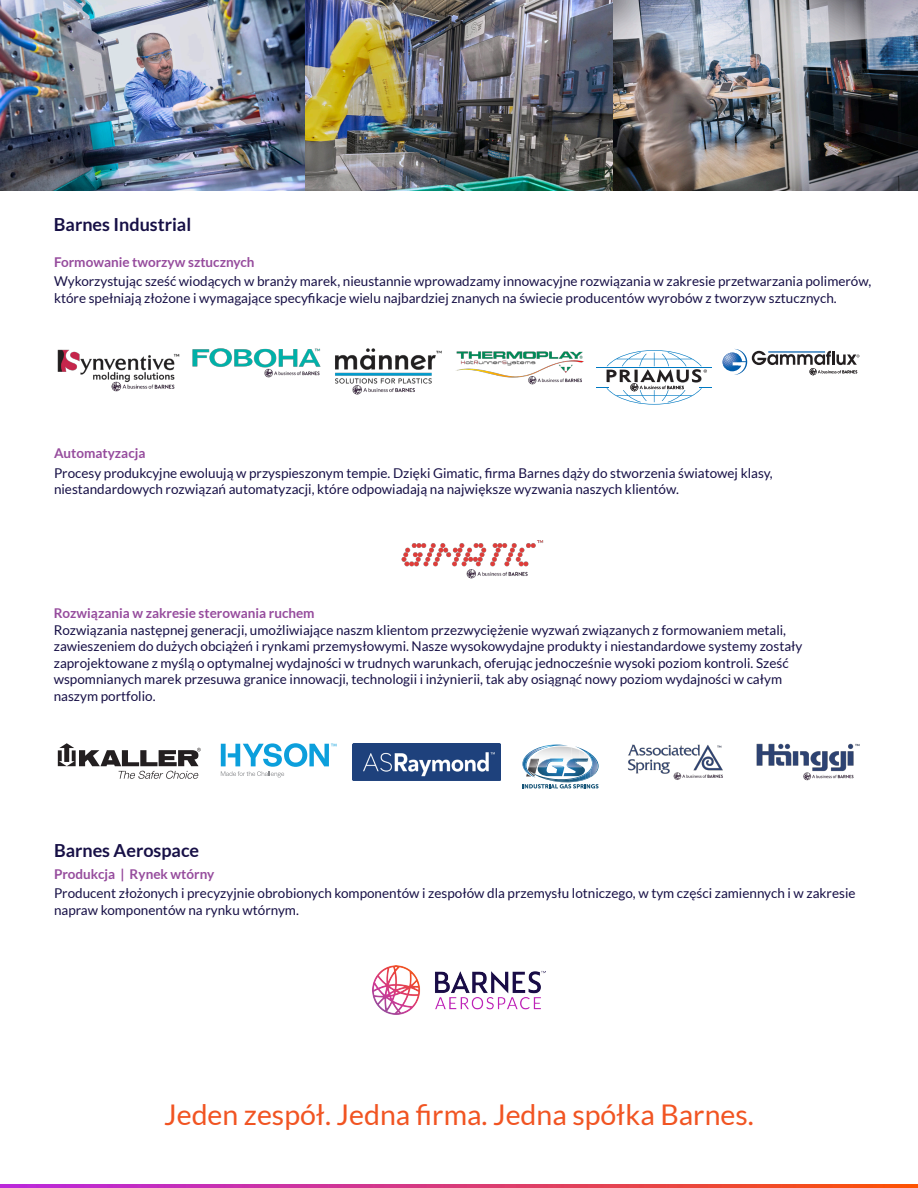
<style>
.page{position:relative;width:918px;height:1188px;background:#fff}
.page>*{position:absolute;margin:0;border:0;box-sizing:border-box;transform-origin:0 0}
.t1{font:28.5px "Lato";color:#f15422}
.t2{font:700 18px "Lato";color:#171046}
.t3{font:13.5px/16.5px "Lato";color:#171046}
.t4{font:700 13.5px "Lato";color:#964c9d}
</style>
<div class="page">
<img style="left:0;top:1184px;width:918px;height:4px">
<img style="left:0;top:0;width:918px;height:191px">
<img style="left:57px;top:349px;width:123px;height:43px">
<img style="left:335px;top:348px;width:107px;height:47px">
<img style="left:192px;top:348px;width:129px;height:30px">
<img style="left:456px;top:351px;width:128px;height:34px">
<svg style="left:723px;top:349px;width:136px;height:26px"></svg>
<svg style="left:597px;top:350px;width:115px;height:55px"></svg>
<img style="left:401px;top:540px;width:143px;height:39px">
<img style="left:372px;top:965px;width:174px;height:49px">
<svg style="left:58px;top:743px;width:143px;height:36px"></svg>
<img style="left:628px;top:744px;width:95px;height:36px">
<img style="left:756px;top:743px;width:104px;height:38px">
<svg style="left:522px;top:745px;width:77px;height:44px"></svg>
<img style="left:352px;top:743px;width:149px;height:37px">
<svg style="left:221px;top:743px;width:115px;height:34px"></svg>
<p class="t2" style="left:54px;top:214px;width:139px">Barnes Industrial</p>
<p class="t4" style="left:54px;top:254px;width:202px">Formowanie tworzyw sztucznych</p>
<p class="t3" style="left:54px;top:273px;width:819px">Wykorzystując sześć wiodących w branży marek, nieustannie wprowadzamy innowacyjne rozwiązania w zakresie przetwarzania polimerów, które spełniają złożone i wymagające specyfikacje wielu najbardziej znanych na świecie producentów wyrobów z tworzyw sztucznych.</p>
<p class="t4" style="left:54px;top:446px;width:93px">Automatyzacja</p>
<p class="t3" style="left:54px;top:464px;width:720px">Procesy produkcyjne ewoluują w przyspieszonym tempie. Dzięki Gimatic, firma Barnes dąży do stworzenia światowej klasy, niestandardowych rozwiązań automatyzacji, które odpowiadają na największe wyzwania naszych klientów.</p>
<p class="t4" style="left:54px;top:605px;width:262px">Rozwiązania w zakresie sterowania ruchem</p>
<p class="t3" style="left:54px;top:621px;width:750px">Rozwiązania następnej generacji, umożliwiające naszm klientom przezwyciężenie wyzwań związanych z formowaniem metali, zawieszeniem do dużych obciążeń i rynkami przemysłowymi. Nasze wysokowydajne produkty i niestandardowe systemy zostały zaprojektowane z myślą o optymalnej wydajności w trudnych warunkach, oferując jednocześnie wysoki poziom kontroli. Sześć wspomnianych marek przesuwa granice innowacji, technologii i inżynierii, tak aby osiągnąć nowy poziom wydajności w całym naszym portfolio.</p>
<p class="t2" style="left:54px;top:840px;width:147px">Barnes Aerospace</p>
<p class="t4" style="left:54px;top:866px;width:162px">Produkcja | Rynek wtórny</p>
<p class="t3" style="left:54px;top:885px;width:803px">Producent złożonych i precyzyjnie obrobionych komponentów i zespołów dla przemysłu lotniczego, w tym części zamiennych i w zakresie napraw komponentów na rynku wtórnym.</p>
<p class="t1" style="left:164px;top:1099px;width:591px">Jeden zespół. Jedna firma. Jedna spółka Barnes.</p>
</div>
